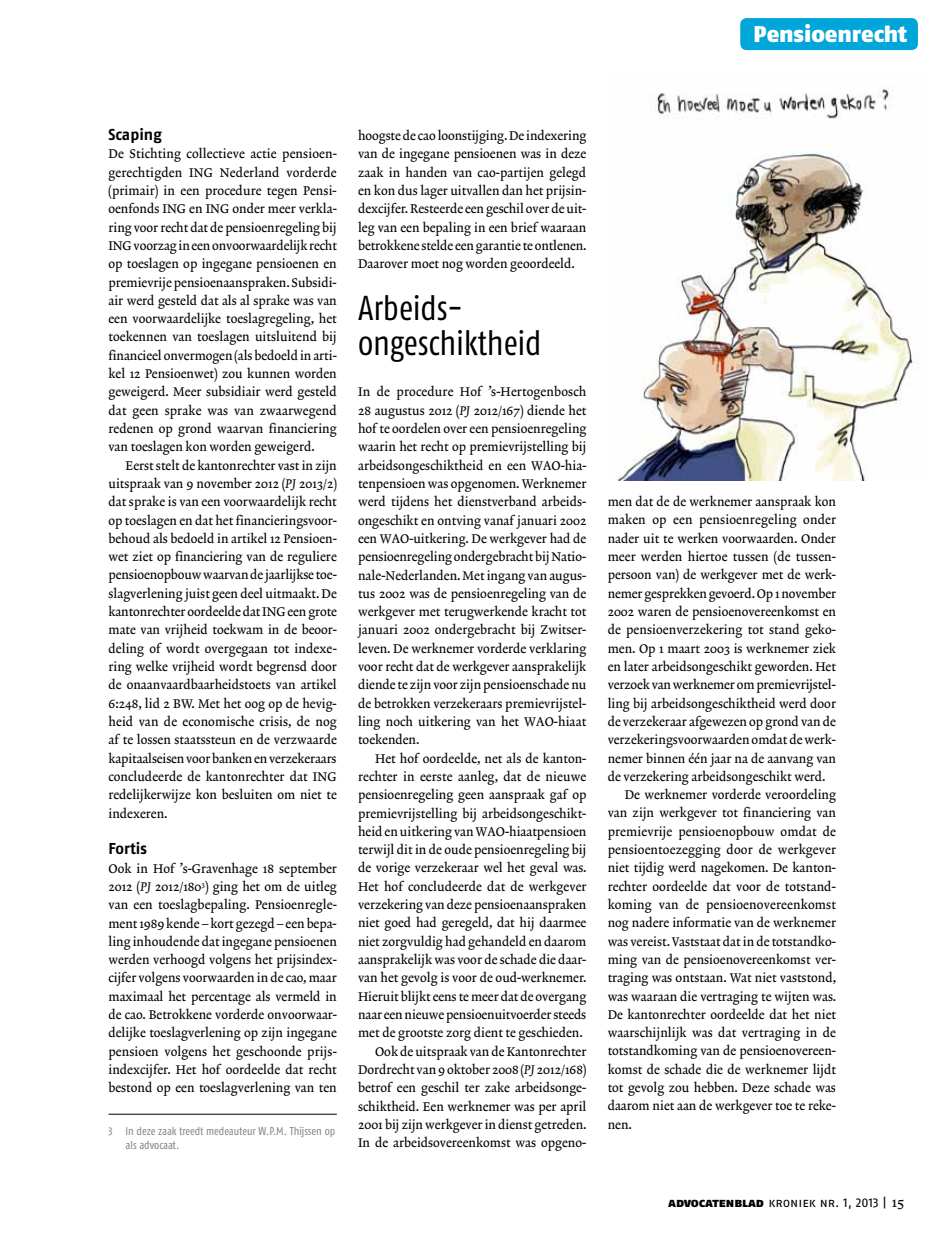
<style>
.page{position:relative;width:936px;height:1234px;background:#fff}
.page>*{position:absolute;margin:0;border:0;box-sizing:border-box;transform-origin:0 0}
.t1{font:34.5px/35.2px "Fago Co Regular Lf";color:#000}
.t2{font:22.8px "Fago No Black Lf";letter-spacing:-.005em;color:#fff}
.t3{font:15.75px "Fago No Bold Lf";color:#000}
.t4{font:12.75px/18.3px "Lexicon No 2 Roman A Txt";color:#000;text-align:justify}
.t5{font:12.75px "Fago No Regular Lf Caps";color:#000}
.t6{font:11.25px/13.5px "Fago Co Regular Lf";color:#808285}
.s1{font-family:"Lexicon No 2 Italic A Txt"}
.s2{font-family:"Fago No Black Lf Caps"}
.s3{font-family:"Lexicon No 2 Roman A Txt";font-size:14.25px}
</style>
<div class="page">
<hr style="left:108px;top:1113px;width:229px;height:1px;background:#000">
<div style="left:740px;top:18px;width:177px;height:32px;background:#00a5da;border-radius:6px"></div>
<img style="left:618px;top:88px;width:302px;height:392px">
<h2 class="t2" style="left:753px;top:20px;width:155px">Pensioenrecht</h2>
<p class="t3" style="left:108px;top:125px;width:55px">Scaping</p>
<p class="t4" style="left:108px;top:145px;width:230px">De Stichting collectieve actie pensioen&shy;gerechtigden ING Nederland vorderde (primair) in een procedure tegen Pensi&shy;oenfonds ING en ING onder meer verkla&shy;ring voor recht dat de pensioenregeling bij ING voorzag in een onvoorwaardelijk recht op toeslagen op ingegane pensioenen en premievrije pensioenaanspraken. Subsidi&shy;air werd gesteld dat als al sprake was van een voorwaardelijke toeslagregeling, het toekennen van toeslagen uitsluitend bij financieel onvermogen (als bedoeld in arti&shy;kel 12 Pensioenwet) zou kunnen worden geweigerd. Meer subsidiair werd gesteld dat geen sprake was van zwaarwegend redenen op grond waarvan financiering van toeslagen kon worden geweigerd.</p>
<p class="t4" style="left:108px;top:456px;width:230px;text-indent:17px">Eerst stelt de kantonrechter vast in zijn uitspraak van 9 november 2012 (<span class="s1">PJ</span> 2013/2) dat sprake is van een voorwaardelijk recht op toeslagen en dat het financieringsvoor&shy;behoud als bedoeld in artikel 12 Pensioen&shy;wet ziet op financiering van de reguliere pensioenopbouw waarvan de jaarlijkse toe&shy;slagverlening juist geen deel uitmaakt. De kantonrechter oordeelde dat ING een grote mate van vrijheid toekwam in de beoor&shy;deling of wordt overgegaan tot indexe&shy;ring welke vrijheid wordt begrensd door de onaanvaardbaarheidstoets van artikel 6:248, lid 2 BW. Met het oog op de hevig&shy;heid van de economische crisis, de nog af te lossen staatssteun en de verzwaarde kapitaalseisen voor banken en verzekeraars concludeerde de kantonrechter dat ING redelijkerwijze kon besluiten om niet te indexeren.</p>
<p class="t3" style="left:108px;top:839px;width:40px">Fortis</p>
<p class="t4" style="left:108px;top:859px;width:230px">Ook in Hof ’s-Gravenhage 18 september 2012 (<span class="s1">PJ</span> 2012/180<sup>3</sup>) ging het om de uitleg van een toeslagbepaling. Pensioenregle&shy;ment 1989 kende – kort gezegd – een bepa&shy;ling inhoudende dat ingegane pensioenen werden verhoogd volgens het prijsindex&shy;cijfer volgens voorwaarden in de cao, maar maximaal het percentage als vermeld in de cao. Betrokkene vorderde onvoorwaar&shy;delijke toeslagverlening op zijn ingegane pensioen volgens het geschoonde prijs&shy;indexcijfer. Het hof oordeelde dat recht bestond op een toeslagverlening van ten</p>
<p class="t6" style="left:125px;top:1124px;width:211px;text-indent:-17px">3 In deze zaak treedt medeauteur W.P.M. Thijssen op als advocaat.</p>
<p class="t4" style="left:358px;top:127px;width:230px">hoogste de cao loonstijging. De indexering van de ingegane pensioenen was in deze zaak in handen van cao-partijen gelegd en kon dus lager uitvallen dan het prijsin&shy;dexcijfer. Resteerde een geschil over de uit&shy;leg van een bepaling in een brief waaraan betrokkene stelde een garantie te ontlenen.<br>Daarover moet nog worden geoordeeld.</p>
<h1 class="t1" style="left:358px;top:290px;width:185px">Arbeids&shy;ongeschiktheid</h1>
<p class="t4" style="left:358px;top:383px;width:230px">In de procedure Hof ’s-Hertogenbosch 28 augustus 2012 (<span class="s1">PJ</span> 2012/167) diende het hof te oordelen over een pensioenregeling waarin het recht op premievrijstelling bij arbeidsongeschiktheid en een WAO-hia&shy;tenpensioen was opgenomen. Werknemer werd tijdens het dienstverband arbeids&shy;ongeschikt en ontving vanaf januari 2002 een WAO-uitkering. De werkgever had de pensioenregeling ondergebracht bij Natio&shy;nale-Nederlanden. Met ingang van augus&shy;tus 2002 was de pensioenregeling van de werkgever met terugwerkende kracht tot januari 2002 ondergebracht bij Zwitser&shy;leven. De werknemer vorderde verklaring voor recht dat de werkgever aansprakelijk diende te zijn voor zijn pensioenschade nu de betrokken verzekeraars premievrijstel&shy;ling noch uitkering van het WAO-hiaat toekenden.</p>
<p class="t4" style="left:375px;top:749px;width:213px">Het hof oordeelde, net als de kanton-</p>
<p class="t4" style="left:358px;top:767px;width:230px">rechter in eerste aanleg, dat de nieuwe</p>
<p class="t4" style="left:358px;top:786px;width:230px">pensioenregeling geen aanspraak gaf op</p>
<p class="t4" style="left:358px;top:804px;width:230px">premievrijstelling bij arbeidsongeschikt-</p>
<p class="t4" style="left:358px;top:822px;width:230px">heid en uitkering van WAO-hiaatpensioen</p>
<p class="t4" style="left:358px;top:841px;width:230px">terwijl dit in de oude pensioenregeling bij</p>
<p class="t4" style="left:358px;top:859px;width:230px">de vorige verzekeraar wel het geval was.</p>
<p class="t4" style="left:358px;top:877px;width:230px">Het hof concludeerde dat de werkgever</p>
<p class="t4" style="left:358px;top:896px;width:230px">verzekering van deze pensioenaanspraken</p>
<p class="t4" style="left:358px;top:914px;width:230px">niet goed had geregeld, dat hij daarmee</p>
<p class="t4" style="left:358px;top:932px;width:230px">niet zorgvuldig had gehandeld en daarom</p>
<p class="t4" style="left:358px;top:950px;width:230px">aansprakelijk was voor de schade die daar-</p>
<p class="t4" style="left:358px;top:969px;width:230px">van het gevolg is voor de oud-werknemer.</p>
<p class="t4" style="left:358px;top:987px;width:230px">Hieruit blijkt eens te meer dat de overgang</p>
<p class="t4" style="left:358px;top:1005px;width:230px">naar een nieuwe pensioenuitvoerder steeds</p>
<p class="t4" style="left:358px;top:1024px;width:226px">met de grootste zorg dient te geschieden.</p>
<p class="t4" style="left:375px;top:1042px;width:213px">Ook de uitspraak van de Kantonrechter</p>
<p class="t4" style="left:358px;top:1060px;width:230px">Dordrecht van 9 oktober 2008 (<span class="s1">PJ</span> 2012/168)</p>
<p class="t4" style="left:358px;top:1078px;width:230px">betrof een geschil ter zake arbeidsonge-</p>
<p class="t4" style="left:358px;top:1097px;width:230px">schiktheid. Een werknemer was per april</p>
<p class="t4" style="left:358px;top:1115px;width:230px">2001 bij zijn werkgever in dienst getreden.</p>
<p class="t4" style="left:358px;top:1133px;width:230px">In de arbeidsovereenkomst was opgeno-</p>
<p class="t4" style="left:607px;top:493px;width:230px">men dat de de werknemer aanspraak kon</p>
<p class="t4" style="left:607px;top:511px;width:230px">maken op een pensioenregeling onder</p>
<p class="t4" style="left:607px;top:529px;width:230px">nader uit te werken voorwaarden. Onder</p>
<p class="t4" style="left:607px;top:548px;width:230px">meer werden hiertoe tussen (de tussen-</p>
<p class="t4" style="left:607px;top:566px;width:230px">persoon van) de werkgever met de werk-</p>
<p class="t4" style="left:607px;top:584px;width:230px">nemer gesprekken gevoerd. Op 1 november</p>
<p class="t4" style="left:607px;top:603px;width:230px">2002 waren de pensioenovereenkomst en</p>
<p class="t4" style="left:607px;top:621px;width:230px">de pensioenverzekering tot stand geko-</p>
<p class="t4" style="left:607px;top:639px;width:230px">men. Op 1 maart 2003 is werknemer ziek</p>
<p class="t4" style="left:607px;top:658px;width:230px">en later arbeidsongeschikt geworden. Het</p>
<p class="t4" style="left:607px;top:676px;width:230px">verzoek van werknemer om premievrijstel-</p>
<p class="t4" style="left:607px;top:694px;width:230px">ling bij arbeidsongeschiktheid werd door</p>
<p class="t4" style="left:607px;top:712px;width:230px">de verzekeraar afgewezen op grond van de</p>
<p class="t4" style="left:607px;top:731px;width:230px">verzekeringsvoorwaarden omdat de werk-</p>
<p class="t4" style="left:607px;top:749px;width:230px">nemer binnen één jaar na de aanvang van</p>
<p class="t4" style="left:607px;top:767px;width:219px">de verzekering arbeidsongeschikt werd.</p>
<p class="t4" style="left:624px;top:786px;width:213px">De werknemer vorderde veroordeling</p>
<p class="t4" style="left:607px;top:804px;width:230px">van zijn werkgever tot financiering van</p>
<p class="t4" style="left:607px;top:822px;width:230px">premievrije pensioenopbouw omdat de</p>
<p class="t4" style="left:607px;top:840px;width:230px">pensioentoezegging door de werkgever</p>
<p class="t4" style="left:607px;top:859px;width:230px">niet tijdig werd nagekomen. De kanton-</p>
<p class="t4" style="left:607px;top:877px;width:230px">rechter oordeelde dat voor de totstand-</p>
<p class="t4" style="left:607px;top:895px;width:230px">koming van de pensioenovereenkomst</p>
<p class="t4" style="left:607px;top:914px;width:230px">nog nadere informatie van de werknemer</p>
<p class="t4" style="left:607px;top:932px;width:230px">was vereist. Vaststaat dat in de totstandko-</p>
<p class="t4" style="left:607px;top:950px;width:230px">ming van de pensioenovereenkomst ver-</p>
<p class="t4" style="left:607px;top:969px;width:230px">traging was ontstaan. Wat niet vaststond,</p>
<p class="t4" style="left:607px;top:987px;width:230px">was waaraan die vertraging te wijten was.</p>
<p class="t4" style="left:607px;top:1005px;width:230px">De kantonrechter oordeelde dat het niet</p>
<p class="t4" style="left:607px;top:1023px;width:230px">waarschijnlijk was dat vertraging in de</p>
<p class="t4" style="left:607px;top:1042px;width:230px">totstandkoming van de pensioenovereen-</p>
<p class="t4" style="left:607px;top:1060px;width:230px">komst de schade die de werknemer lijdt</p>
<p class="t4" style="left:607px;top:1078px;width:230px">tot gevolg zou hebben. Deze schade was</p>
<p class="t4" style="left:607px;top:1097px;width:230px">daarom niet aan de werkgever toe te reke-</p>
<p class="t4" style="left:607px;top:1115px;width:26px">nen.</p>
<p class="t5" style="left:668px;top:1194px;width:238px"><span class="s2">advocatenblad</span> kroniek nr. 1, 2013 | <span class="s3">15</span></p>
</div>
